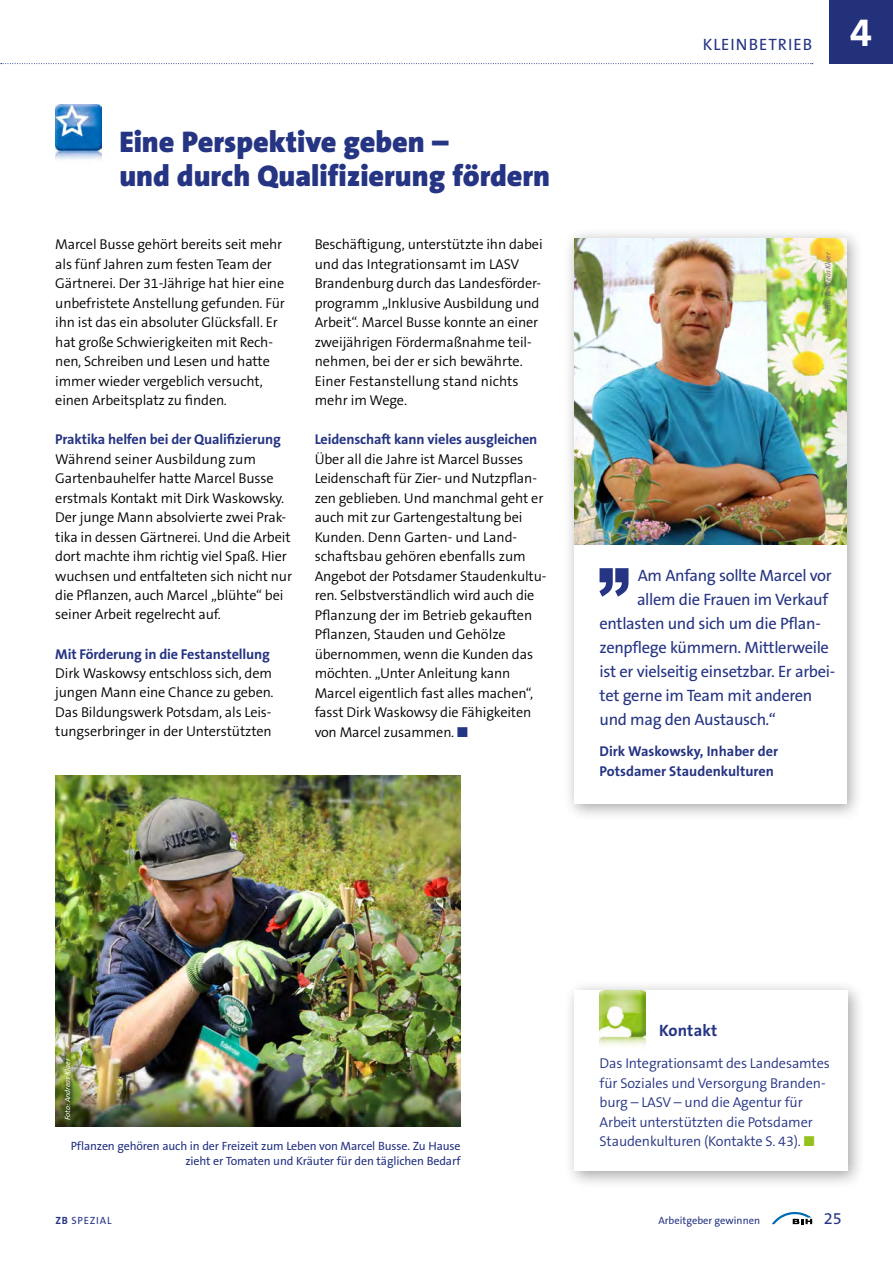
<style>
.page{position:relative;width:893px;height:1263px;background:#fff}
.page>*{position:absolute;margin:0;border:0;box-sizing:border-box;transform-origin:0 0}
.t1{font:700 40.5px "The Sans B W7";color:#fff}
.t2{font:900 30px/34.5px "The Sans B W9";color:#253483}
.t3{font:16.5px "The Sans B W5 Plain";letter-spacing:-.02em;color:#253483}
.t4{font:16.5px "The Sans B W5 Plain";letter-spacing:.055em;color:#253483}
.t5{font:700 16.5px "The Sans B W7";letter-spacing:.01em;color:#253483}
.t6{font:300 14.25px/19.5px "The Sans B W4";letter-spacing:-.01em;color:#000}
.t7{font:300 14.25px/19.5px "The Sans B W4";letter-spacing:-.01em;color:#253483}
.t8{font:700 14.25px/19.5px "The Sans B W7";letter-spacing:-.01em;color:#253483}
.t9{font:12px/15px "The Sans B W5 Plain";letter-spacing:-.01em;color:#253483;text-align:right}
.t10{font:10.5px "The Sans B W5 Plain";color:#253483}
.t11{font:10.5px "The Sans B W5 Plain";letter-spacing:.075em;color:#253483}
.t12{font:italic 7.5px "The Sans B W5 Plain";color:#fff}
.t13{font:italic 7.5px "The Sans B W5 Plain";color:#6f6f6e}
.s1{color:#253483}
.s2{color:#94c11c}
.s3{font-family:"The Sans B W7";font-weight:700}
</style>
<div class="page">
<svg style="left:1px;top:63px;width:812px;height:1px"></svg>
<svg style="left:772px;top:1212px;width:40px;height:12px"></svg>
<div style="left:829px;top:0;width:64px;height:64px;background:#23307a"></div>
<img style="left:55px;top:105px;width:46px;height:55px">
<img style="left:55px;top:776px;width:406px;height:351px">
<div style="left:563px;top:227px;width:301px;height:595px;background:#000;opacity:.35"></div>
<div style="left:574px;top:238px;width:272px;height:566px;background:#fff"></div>
<img style="left:574px;top:238px;width:272px;height:307px">
<svg style="left:599px;top:568px;width:29px;height:29px"></svg>
<div style="left:563px;top:979px;width:302px;height:210px;background:#000;opacity:.35"></div>
<div style="left:574px;top:990px;width:274px;height:181px;background:#fff"></div>
<img style="left:600px;top:990px;width:46px;height:57px">
<h2 class="t2" style="left:119px;top:124px;width:432px">Eine Perspektive geben –<br>und durch Qualifizierung fördern</h2>
<p class="t6" style="left:55px;top:235px;width:231px">Marcel Busse gehört bereits seit mehr als fünf Jahren zum festen Team der Gärtnerei. Der 31-Jährige hat hier eine unbefristete Anstellung gefunden. Für ihn ist das ein absoluter Glücksfall. Er hat große Schwierigkeiten mit Rech&shy;nen, Schreiben und Lesen und hatte immer wieder vergeblich versucht, einen Arbeitsplatz zu finden.</p>
<p class="t8" style="left:55px;top:429px;width:227px">Praktika helfen bei der Qualifizierung</p>
<p class="t6" style="left:55px;top:449px;width:238px">Während seiner Ausbildung zum Gartenbauhelfer hatte Marcel Busse erstmals Kontakt mit Dirk Waskowsky.<br>Der junge Mann absolvierte zwei Prak&shy;tika in dessen Gärtnerei. Und die Arbeit dort machte ihm richtig viel Spaß. Hier wuchsen und entfalteten sich nicht nur die Pflanzen, auch Marcel „blühte“ bei seiner Arbeit regelrecht auf.</p>
<p class="t8" style="left:55px;top:644px;width:216px">Mit Förderung in die Festanstellung</p>
<p class="t6" style="left:55px;top:663px;width:220px">Dirk Waskowsy entschloss sich, dem jungen Mann eine Chance zu geben.<br>Das Bildungswerk Potsdam, als Leis&shy;tungserbringer in der Unterstützten</p>
<p class="t6" style="left:315px;top:235px;width:229px">Beschäftigung, unterstützte ihn dabei und das Integrationsamt im LASV Brandenburg durch das Landesförder&shy;programm „Inklusive Ausbildung und Arbeit“. Marcel Busse konnte an einer zweijährigen Fördermaßnahme teil&shy;nehmen, bei der er sich bewährte.<br>Einer Festanstellung stand nichts mehr im Wege.</p>
<p class="t8" style="left:315px;top:429px;width:224px">Leidenschaft kann vieles ausgleichen</p>
<p class="t6" style="left:315px;top:449px;width:233px">Über all die Jahre ist Marcel Busses Leidenschaft für Zier- und Nutzpflan&shy;zen geblieben. Und manchmal geht er auch mit zur Gartengestaltung bei Kunden. Denn Garten- und Land&shy;schaftsbau gehören ebenfalls zum Angebot der Potsdamer Staudenkultu&shy;ren. Selbstverständlich wird auch die Pflanzung der im Betrieb gekauften Pflanzen, Stauden und Gehölze übernommen, wenn die Kunden das möchten. „Unter Anleitung kann Marcel eigentlich fast alles machen“, fasst Dirk Waskowsy die Fähigkeiten von Marcel zusammen. <span class="s1">■</span></p>
<p class="t4" style="left:703px;top:34px;width:111px">KLEINBETRIEB</p>
<h1 class="t1" style="left:850px;top:6px;width:24px">4</h1>
<p class="t13" style="left:823px;top:314px;width:63px;rotate:-90deg">Foto: Andreas Klaer</p>
<p class="t3" style="left:638px;top:564px;width:195px">Am Anfang sollte Marcel vor</p>
<p class="t3" style="left:637px;top:588px;width:193px">allem die Frauen im Verkauf</p>
<p class="t3" style="left:600px;top:612px;width:223px">entlasten und sich um die Pflan-</p>
<p class="t3" style="left:600px;top:636px;width:231px">zenpflege kümmern. Mittlerweile</p>
<p class="t3" style="left:600px;top:660px;width:237px">ist er vielseitig einsetzbar. Er arbei-</p>
<p class="t3" style="left:600px;top:684px;width:214px">tet gerne im Team mit anderen</p>
<p class="t3" style="left:600px;top:708px;width:178px">und mag den Austausch.“</p>
<p class="t8" style="left:600px;top:742px;width:180px">Dirk Waskowsky, Inhaber der<br>Potsdamer Staudenkulturen</p>
<p class="t12" style="left:63px;top:1120px;width:63px;rotate:-90deg">Foto: Andreas Klaer</p>
<p class="t9" style="left:71px;top:1139px;width:391px">Pflanzen gehören auch in der Freizeit zum Leben von Marcel Busse. Zu Hause zieht er Tomaten und Kräuter für den täglichen Bedarf</p>
<p class="t5" style="left:659px;top:1020px;width:60px">Kontakt</p>
<p class="t7" style="left:600px;top:1054px;width:232px">Das Integrationsamt des Landesamtes für Soziales und Versorgung Branden&shy;burg – LASV – und die Agentur für Arbeit unterstützten die Potsdamer Staudenkulturen (Kontakte S. 43). <span class="s2">■</span></p>
<p class="t11" style="left:55px;top:1214px;width:58px"><span class="s3">ZB</span> SPEZIAL</p>
<p class="t10" style="left:658px;top:1214px;width:103px">Arbeitgeber gewinnen</p>
<p class="t3" style="left:824px;top:1208px;width:20px">25</p>
</div>
